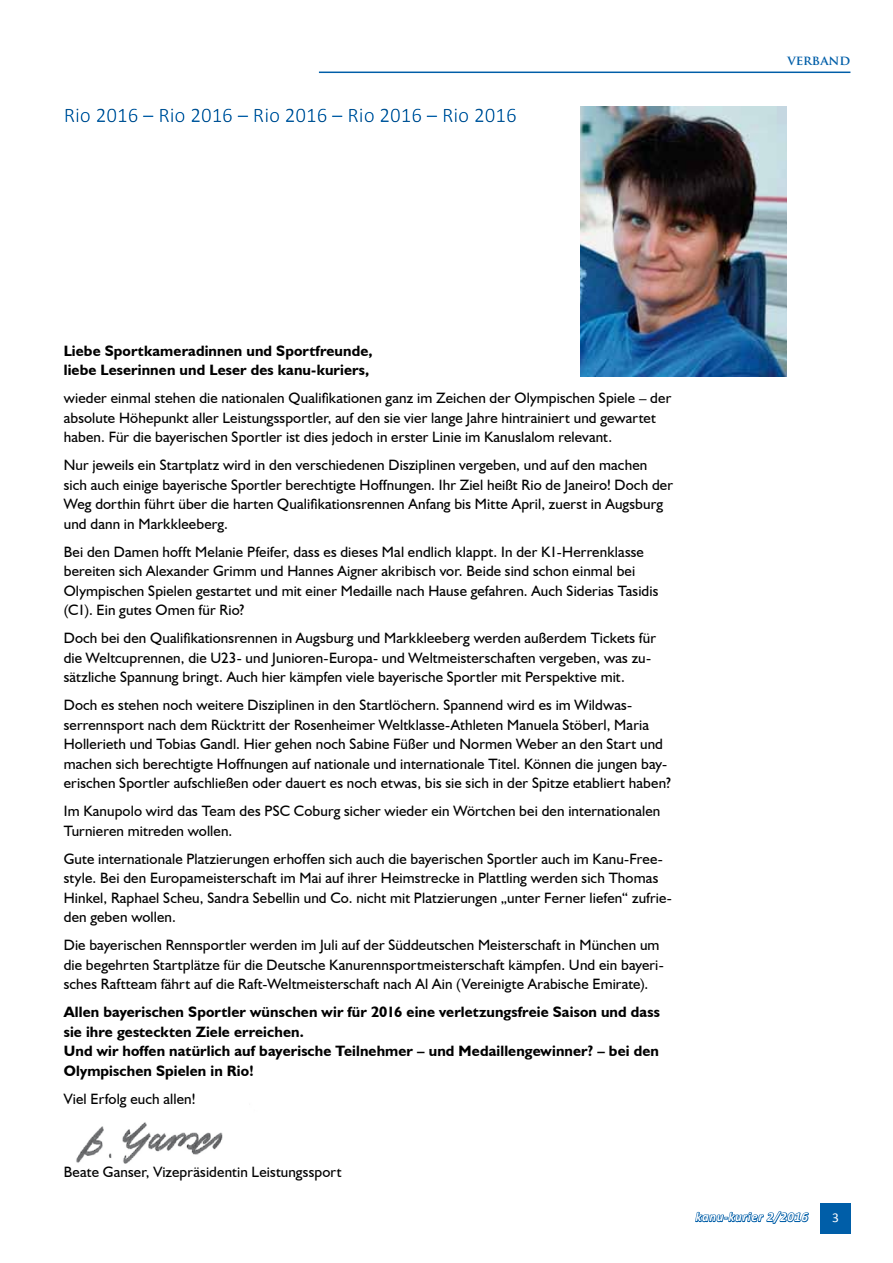
<style>
.page{position:relative;width:893px;height:1263px;background:#fff}
.page>*{position:absolute;margin:0;border:0;box-sizing:border-box;transform-origin:0 0}
.t1{font:21px "Calibri";color:#005ea8}
.t2{font:15px/19.5px "Humanist 521 BT";letter-spacing:.01em;color:#000}
.t3{font:700 15px/19.5px "Humanist 521 BT";letter-spacing:.005em;color:#000}
.t4{font:13.5px "Calibri";color:#fff}
.t5{font:700 13.05px "Trajan Pro";color:#005ea8}
.t6{font:italic 700 12.75px "Calibri";letter-spacing:.05em;color:#fff}
</style>
<div class="page">
<div style="left:820px;top:1203px;width:30px;height:31px;background:#005ea8"></div>
<svg style="left:695px;top:1211px;width:114px;height:13px"></svg>
<hr style="left:319px;top:72px;width:531px;height:1px;background:#005ea8">
<img style="left:76px;top:1122px;width:147px;height:42px">
<img style="left:580px;top:106px;width:207px;height:270px">
<h1 class="t1" style="left:64px;top:102px;width:454px">Rio 2016 – Rio 2016 – Rio 2016 – Rio 2016 – Rio 2016</h1>
<p class="t5" style="left:787px;top:52px;width:65px">VERBAND</p>
<p class="t3" style="left:64px;top:341px;width:310px">Liebe Sportkameradinnen und Sportfreunde, liebe Leserinnen und Leser des kanu-kuriers,</p>
<p class="t2" style="left:64px;top:388px;width:609px">wieder einmal stehen die nationalen Qualifikationen ganz im Zeichen der Olympischen Spiele – der absolute Höhepunkt aller Leistungssportler, auf den sie vier lange Jahre hintrainiert und gewartet haben. Für die bayerischen Sportler ist dies jedoch in erster Linie im Kanuslalom relevant.</p>
<p class="t2" style="left:64px;top:455px;width:611px">Nur jeweils ein Startplatz wird in den verschiedenen Disziplinen vergeben, und auf den machen sich auch einige bayerische Sportler berechtigte Hoffnungen. Ihr Ziel heißt Rio de Janeiro! Doch der Weg dorthin führt über die harten Qualifikationsrennen Anfang bis Mitte April, zuerst in Augsburg und dann in Markkleeberg.</p>
<p class="t2" style="left:64px;top:542px;width:596px">Bei den Damen hofft Melanie Pfeifer, dass es dieses Mal endlich klappt. In der K1-Herrenklasse bereiten sich Alexander Grimm und Hannes Aigner akribisch vor. Beide sind schon einmal bei Olympischen Spielen gestartet und mit einer Medaille nach Hause gefahren. Auch Siderias Tasidis (C1). Ein gutes Omen für Rio?</p>
<p class="t2" style="left:64px;top:628px;width:594px">Doch bei den Qualifikationsrennen in Augsburg und Markkleeberg werden außerdem Tickets für die Weltcuprennen, die U23- und Junioren-Europa- und Weltmeisterschaften vergeben, was zu&shy;sätzliche Spannung bringt. Auch hier kämpfen viele bayerische Sportler mit Perspektive mit.</p>
<p class="t2" style="left:64px;top:695px;width:609px">Doch es stehen noch weitere Disziplinen in den Startlöchern. Spannend wird es im Wildwas&shy;serrennsport nach dem Rücktritt der Rosenheimer Weltklasse-Athleten Manuela Stöberl, Maria Hollerieth und Tobias Gandl. Hier gehen noch Sabine Füßer und Normen Weber an den Start und machen sich berechtigte Hoffnungen auf nationale und internationale Titel. Können die jungen bay&shy;erischen Sportler aufschließen oder dauert es noch etwas, bis sie sich in der Spitze etabliert haben?</p>
<p class="t2" style="left:64px;top:801px;width:598px">Im Kanupolo wird das Team des PSC Coburg sicher wieder ein Wörtchen bei den internationalen<br>Turnieren mitreden wollen.</p>
<p class="t2" style="left:64px;top:849px;width:610px">Gute internationale Platzierungen erhoffen sich auch die bayerischen Sportler auch im Kanu-Free&shy;style. Bei den Europameisterschaft im Mai auf ihrer Heimstrecke in Plattling werden sich Thomas Hinkel, Raphael Scheu, Sandra Sebellin und Co. nicht mit Platzierungen „unter Ferner liefen“ zufrie&shy;den geben wollen.</p>
<p class="t2" style="left:64px;top:935px;width:601px">Die bayerischen Rennsportler werden im Juli auf der Süddeutschen Meisterschaft in München um die begehrten Startplätze für die Deutsche Kanurennsportmeisterschaft kämpfen. Und ein bayeri&shy;sches Raftteam fährt auf die Raft-Weltmeisterschaft nach Al Ain (Vereinigte Arabische Emirate).</p>
<p class="t3" style="left:64px;top:1002px;width:598px">Allen bayerischen Sportler wünschen wir für 2016 eine verletzungsfreie Saison und dass sie ihre gesteckten Ziele erreichen.<br>Und wir hoffen natürlich auf bayerische Teilnehmer – und Medaillengewinner? – bei den Olympischen Spielen in Rio!</p>
<p class="t2" style="left:64px;top:1089px;width:133px">Viel Erfolg euch allen!</p>
<p class="t2" style="left:64px;top:1162px;width:279px">Beate Ganser, Vizepräsidentin Leistungssport</p>
<p class="t6" style="left:696px;top:1209px;width:114px">kanu-kurier 2/2016</p>
<p class="t4" style="left:832px;top:1209px;width:8px">3</p>
</div>
